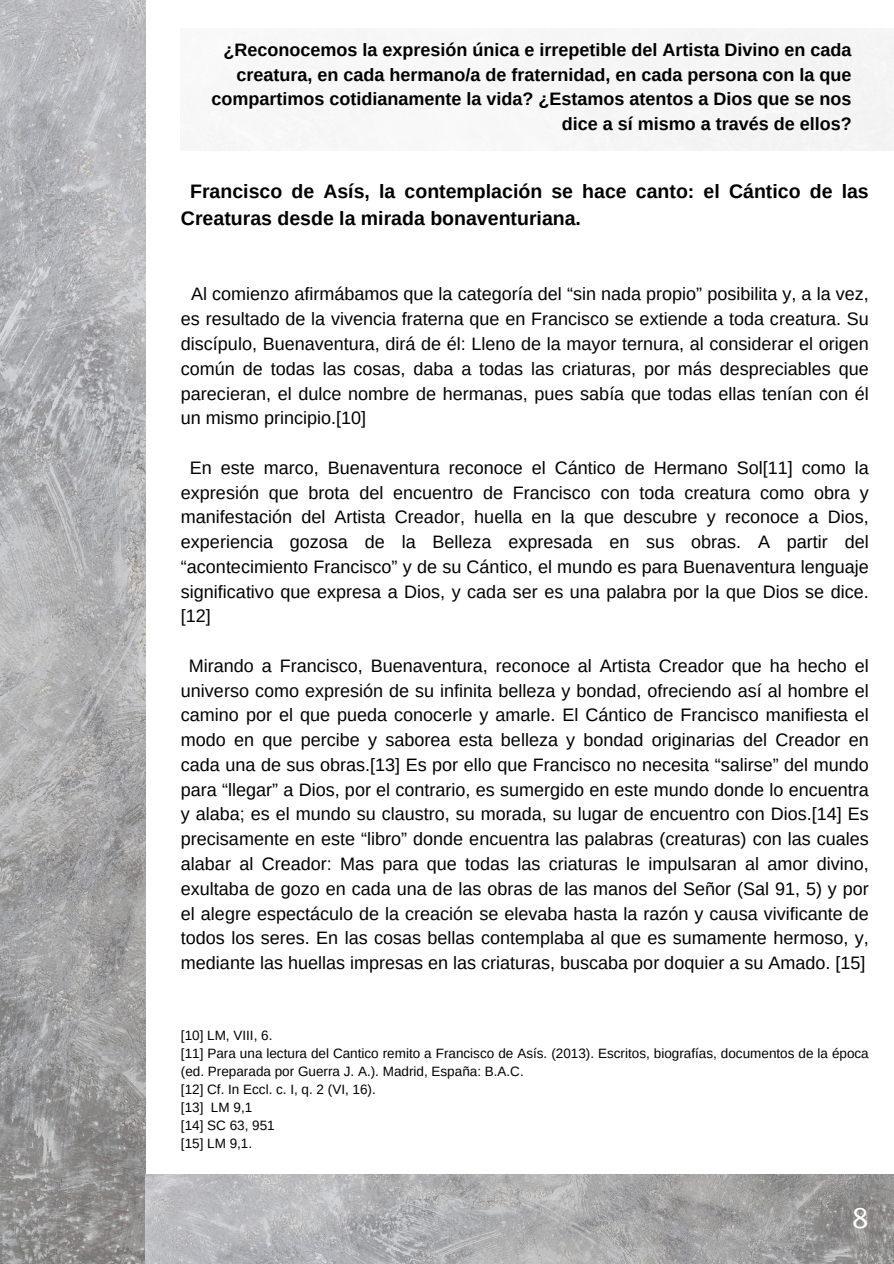
<style>
.page{position:relative;width:894px;height:1264px;background:#fff}
.page>*{position:absolute;margin:0;border:0;box-sizing:border-box;transform-origin:0 0}
.t1{font:27px "Trocchi";color:#fff}
.t2{font:700 19.5px/27px "Arimo";color:#000}
.t3{font:18px/24.8px "Arimo";color:#000;text-align:justify}
.t4{font:700 18px/24.8px "Arimo";color:#000;text-align:right}
.t5{font:13.5px/18px "Arimo";color:#000}
</style>
<div class="page">
<img style="left:0;top:0;width:145px;height:1263px">
<img style="left:145px;top:1174px;width:748px;height:89px">
<p class="t4" style="left:211px;top:37px;width:641px">¿Reconocemos la expresión única e irrepetible del Artista Divino en cada creatura, en cada hermano/a de fraternidad, en cada persona con la que compartimos cotidianamente la vida? ¿Estamos atentos a Dios que se nos dice a sí mismo a través de ellos?</p>
<h2 class="t2" style="left:181px;top:178px;width:689px;text-indent:9px">Francisco de Asís, la contemplación se hace canto: el Cántico de las<br>Creaturas desde la mirada bonaventuriana.</h2>
<h2 class="t3" style="left:181px;top:282px;width:689px;text-indent:10px">Al comienzo afirmábamos que la categoría del “sin nada propio” posibilita y, a la vez, es resultado de la vivencia fraterna que en Francisco se extiende a toda creatura. Su discípulo, Buenaventura, dirá de él: Lleno de la mayor ternura, al considerar el origen común de todas las cosas, daba a todas las criaturas, por más despreciables que parecieran, el dulce nombre de hermanas, pues sabía que todas ellas tenían con él un mismo principio.[10]</h2>
<h2 class="t3" style="left:181px;top:455px;width:689px;text-indent:9px">En este marco, Buenaventura reconoce el Cántico de Hermano Sol[11] como la expresión que brota del encuentro de Francisco con toda creatura como obra y manifestación del Artista Creador, huella en la que descubre y reconoce a Dios, experiencia gozosa de la Belleza expresada en sus obras. A partir del “acontecimiento Francisco” y de su Cántico, el mundo es para Buenaventura lenguaje significativo que expresa a Dios, y cada ser es una palabra por la que Dios se dice. [12]</h2>
<p class="t3" style="left:181px;top:653px;width:689px;text-align:center">Mirando a Francisco, Buenaventura, reconoce al Artista Creador que ha hecho el universo como expresión de su infinita belleza y bondad, ofreciendo así al hombre el camino por el que pueda conocerle y amarle. El Cántico de Francisco manifiesta el modo en que percibe y saborea esta belleza y bondad originarias del Creador en cada una de sus obras.[13] Es por ello que Francisco no necesita “salirse” del mundo para “llegar” a Dios, por el contrario, es sumergido en este mundo donde lo encuentra y alaba; es el mundo su claustro, su morada, su lugar de encuentro con Dios.[14] Es precisamente en este “libro” donde encuentra las palabras (creaturas) con las cuales alabar al Creador: Mas para que todas las criaturas le impulsaran al amor divino, exultaba de gozo en cada una de las obras de las manos del Señor (Sal 91, 5) y por el alegre espectáculo de la creación se elevaba hasta la razón y causa vivificante de todos los seres. En las cosas bellas contemplaba al que es sumamente hermoso, y, mediante las huellas impresas en las criaturas, buscaba por doquier a su Amado. [15]</p>
<p class="t5" style="left:181px;top:1026px;width:93px">[10] LM, VIII, 6.</p>
<p class="t5" style="left:181px;top:1044px;width:689px">[11] Para una lectura del Cantico remito a Francisco de Asís. (2013). Escritos, biografías, documentos de la época (ed. Preparada por Guerra J. A.). Madrid, España: B.A.C.</p>
<p class="t5" style="left:181px;top:1080px;width:196px">[12] Cf. In Eccl. c. I, q. 2 (VI, 16).</p>
<p class="t5" style="left:181px;top:1098px;width:73px">[13] LM 9,1</p>
<p class="t5" style="left:181px;top:1116px;width:95px">[14] SC 63, 951</p>
<h1 class="t5" style="left:181px;top:1134px;width:73px">[15] LM 9,1.</h1>
<h1 class="t1" style="left:852px;top:1200px;width:18px">8</h1>
</div>
